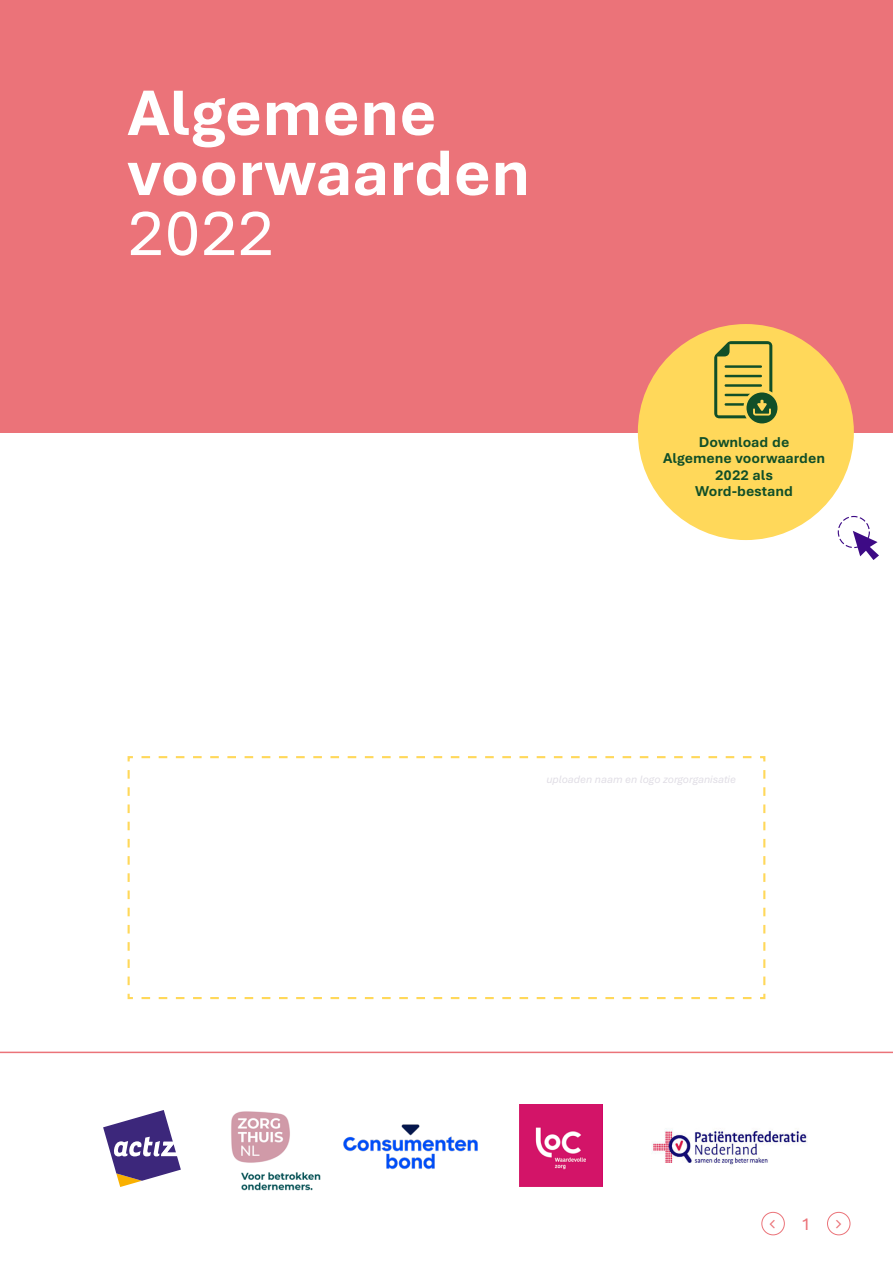
<style>
.page{position:relative;width:893px;height:1263px;background:#fff}
.page>*{position:absolute;margin:0;border:0;box-sizing:border-box;transform-origin:0 0}
.t1{font:700 67.5px/60px "Bierstadt";color:#fff}
.t2{font:67.5px "Bierstadt";color:#fff}
.t3{font:18px "Bierstadt";color:#eb7379}
.t4{font:700 15px/16.5px "Bierstadt";color:#114f28;text-align:center}
.t5{font:italic 11.25px "Bierstadt";color:#e0dde5}
</style>
<div class="page">
<div style="left:0;top:0;width:893px;height:432px;background:#eb7379"></div>
<div style="left:638px;top:324px;width:216px;height:216px;background:#ffd85a;border-radius:50%"></div>
<svg style="left:714px;top:341px;width:63px;height:82px"></svg>
<img style="left:343px;top:1124px;width:135px;height:46px">
<img style="left:651px;top:1129px;width:156px;height:36px">
<img style="left:231px;top:1111px;width:90px;height:80px">
<img style="left:520px;top:1104px;width:82px;height:82px">
<svg style="left:103px;top:1110px;width:78px;height:77px"></svg>
<div style="left:838px;top:516px;width:32px;height:32px;border:1px dashed #3d0a85;border-radius:50%"></div>
<svg style="left:853px;top:531px;width:26px;height:29px"></svg>
<hr style="left:0;top:1052px;width:893px;height:1px;background:#eb7379">
<svg style="left:127px;top:756px;width:639px;height:244px"></svg>
<div style="left:827px;top:1212px;width:23px;height:23px;border:1px solid #eb7379;border-radius:50%"></div>
<div style="left:761px;top:1212px;width:24px;height:23px;border:1px solid #eb7379;border-radius:50%"></div>
<h1 class="t1" style="left:128px;top:89px;width:404px">Algemene voorwaarden</h1>
<h1 class="t2" style="left:128px;top:210px;width:148px">2022</h1>
<p class="t4" style="left:663px;top:435px;width:163px">Download de<br>Algemene voorwaarden<br>2022 als<br>Word-bestand</p>
<p class="t5" style="left:546px;top:776px;width:191px">uploaden naam en logo zorgorganisatie</p>
<p class="t3" style="left:801px;top:1218px;width:11px">1</p>
</div>
